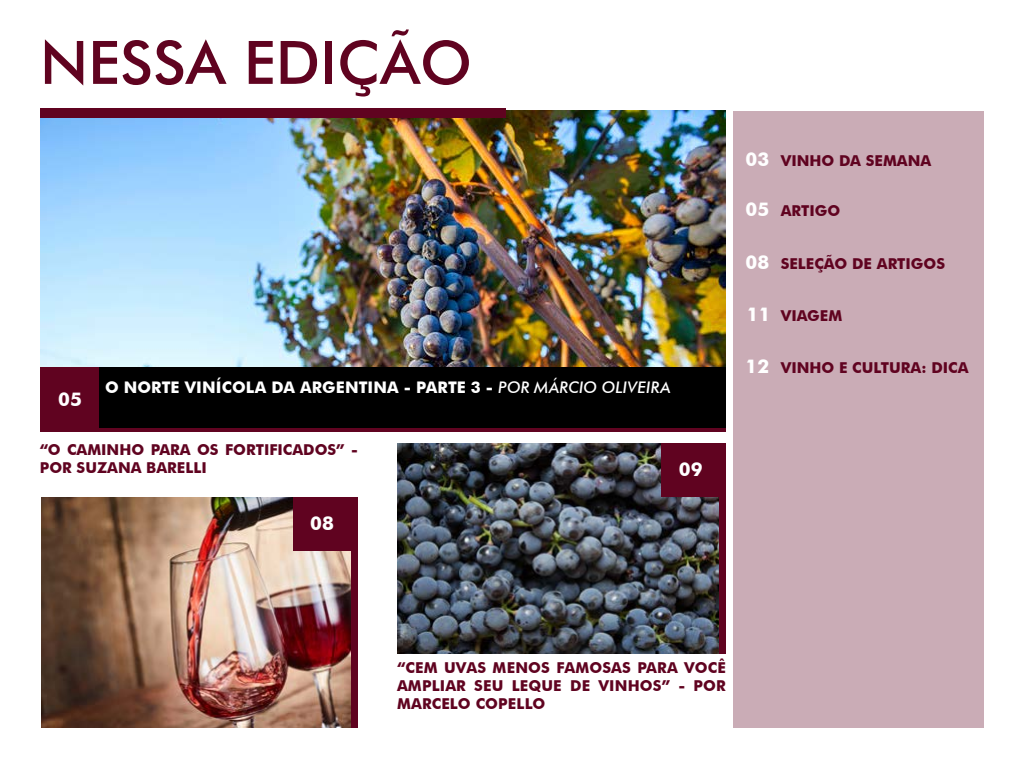
<style>
.page{position:relative;width:1024px;height:768px;background:#fff}
.page>*{position:absolute;margin:0;border:0;box-sizing:border-box;transform-origin:0 0}
.t1{font:500 60px "Futura BT";color:#600320}
.t2{font:700 19px "Futura BT";color:#fff}
.t3{font:700 16px "Futura BT";letter-spacing:.01em;color:#fff}
.t4{font:700 15px/18px "Futura BT";color:#600320}
.s1{font-weight:500;font-style:italic}
.s2{font-size:19px;color:#fff}
</style>
<div class="page">
<div style="left:733px;top:111px;width:251px;height:617px;background:#caacb6"></div>
<img style="left:40px;top:110px;width:686px;height:257px">
<svg style="left:100px;top:427px;width:626px;height:4px;background:#480218"></svg>
<div style="left:40px;top:367px;width:60px;height:64px;background:#600320"></div>
<div style="left:99px;top:367px;width:627px;height:60px;background:#000"></div>
<div style="left:40px;top:109px;width:466px;height:9px;background:#600320"></div>
<img style="left:397px;top:444px;width:322px;height:210px">
<div style="left:662px;top:444px;width:58px;height:53px;background:#600320"></div>
<img style="left:41px;top:497px;width:310px;height:231px">
<div style="left:293px;top:497px;width:58px;height:54px;background:#600320"></div>
<div style="left:351px;top:497px;width:7px;height:231px;background:#600320"></div>
<div style="left:719px;top:444px;width:7px;height:210px;background:#600320"></div>
<h1 class="t1" style="left:40px;top:26px;width:434px">NESSA EDIÇÃO</h1>
<p class="t2" style="left:58px;top:388px;width:25px">05</p>
<p class="t3" style="left:105px;top:377px;width:567px">O NORTE VINÍCOLA DA ARGENTINA - PARTE 3 - <span class="s1">POR MÁRCIO OLIVEIRA</span></p>
<p class="t4" style="left:40px;top:441px;width:320px">“O CAMINHO PARA OS FORTIFICADOS” -<br>POR SUZANA BARELLI</p>
<p class="t2" style="left:679px;top:458px;width:25px">09</p>
<p class="t2" style="left:310px;top:511px;width:25px">08</p>
<p class="t4" style="left:746px;top:152px;width:187px"><span class="s2">03</span> VINHO DA SEMANA</p>
<p class="t4" style="left:746px;top:202px;width:96px"><span class="s2">05</span> ARTIGO</p>
<p class="t4" style="left:746px;top:254px;width:201px"><span class="s2">08</span> SELEÇÃO DE ARTIGOS</p>
<p class="t4" style="left:747px;top:307px;width:97px"><span class="s2">11</span> VIAGEM</p>
<p class="t4" style="left:746px;top:359px;width:224px"><span class="s2">12</span> VINHO E CULTURA: DICA</p>
<p class="t4" style="left:397px;top:658px;width:330px;text-align:justify">“CEM UVAS MENOS FAMOSAS PARA VOCÊ AMPLIAR SEU LEQUE DE VINHOS” - POR MARCELO COPELLO</p>
</div>
